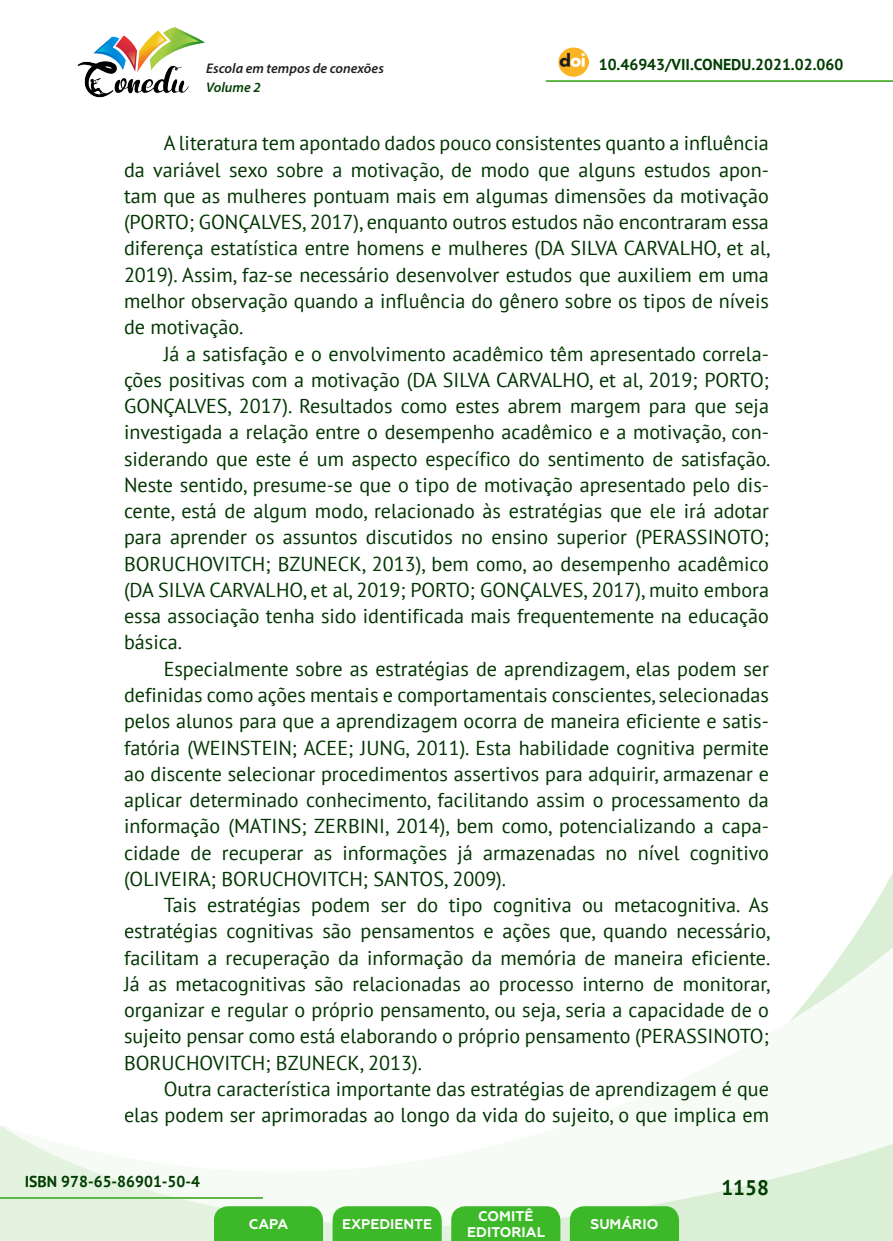
<style>
.page{position:relative;width:893px;height:1241px;background:#fff}
.page>*{position:absolute;margin:0;border:0;box-sizing:border-box;transform-origin:0 0}
.t1{font:700 21px "PT Sans";color:#003d00}
._8_CORPO{font:20.12px/26.2px "PT Sans";color:#003500;text-align:justify}
.t2{font:700 15.75px "PT Sans";color:#003d00}
.t3{font:700 14px/16.8px "Geometria";color:#fff;text-align:center}
.t4{font:italic 600 14px "Myriad Pro";color:#231f20}
.t5{font:italic 600 14px "Myriad Pro";color:#003d00}
</style>
<div class="page">
<svg style="left:848px;top:873px;width:45px;height:73px"></svg>
<svg style="left:0;top:946px;width:893px;height:294px"></svg>
<hr style="left:0;top:1196px;width:263px;height:2px;background:#4cad31">
<hr style="left:546px;top:80px;width:347px;height:2px;background:#4cad31">
<img style="left:559px;top:47px;width:30px;height:30px">
<img style="left:77px;top:27px;width:128px;height:71px">
<svg style="left:214px;top:1205px;width:109px;height:35px;background:#47bb34"></svg>
<svg style="left:333px;top:1205px;width:109px;height:35px;background:#47bb34"></svg>
<svg style="left:451px;top:1205px;width:109px;height:35px;background:#47bb34"></svg>
<svg style="left:570px;top:1205px;width:109px;height:35px;background:#46bb33"></svg>
<p class="t4" style="left:206px;top:59px;width:179px">Escola em tempos de conexões</p>
<p class="t2" style="left:599px;top:54px;width:246px">10.46943/VII.CONEDU.2021.02.060</p>
<p class="t5" style="left:206px;top:78px;width:56px">Volume 2</p>
<p class="_8_CORPO" style="left:124px;top:130px;width:648px;text-indent:40px">A literatura tem apontado dados pouco consistentes quanto a influência da variável sexo sobre a motivação, de modo que alguns estudos apon&shy;tam que as mulheres pontuam mais em algumas dimensões da motivação (PORTO; GONÇALVES, 2017), enquanto outros estudos não encontraram essa diferença estatística entre homens e mulheres (DA SILVA CARVALHO, et al, 2019). Assim, faz-se necessário desenvolver estudos que auxiliem em uma melhor observação quando a influência do gênero sobre os tipos de níveis de motivação.</p>
<p class="_8_CORPO" style="left:124px;top:340px;width:648px;text-indent:40px">Já a satisfação e o envolvimento acadêmico têm apresentado correla&shy;ções positivas com a motivação (DA SILVA CARVALHO, et al, 2019; PORTO; GONÇALVES, 2017). Resultados como estes abrem margem para que seja investigada a relação entre o desempenho acadêmico e a motivação, con&shy;siderando que este é um aspecto específico do sentimento de satisfação.<br>Neste sentido, presume-se que o tipo de motivação apresentado pelo dis&shy;cente, está de algum modo, relacionado às estratégias que ele irá adotar para aprender os assuntos discutidos no ensino superior (PERASSINOTO; BORUCHOVITCH; BZUNECK, 2013), bem como, ao desempenho acadêmico (DA SILVA CARVALHO, et al, 2019; PORTO; GONÇALVES, 2017), muito embora essa associação tenha sido identificada mais frequentemente na educação básica.</p>
<p class="_8_CORPO" style="left:124px;top:655px;width:646px;text-indent:40px">Especialmente sobre as estratégias de aprendizagem, elas podem ser definidas como ações mentais e comportamentais conscientes, selecionadas pelos alunos para que a aprendizagem ocorra de maneira eficiente e satis&shy;fatória (WEINSTEIN; ACEE; JUNG, 2011). Esta habilidade cognitiva permite ao discente selecionar procedimentos assertivos para adquirir, armazenar e aplicar determinado conhecimento, facilitando assim o processamento da informação (MATINS; ZERBINI, 2014), bem como, potencializando a capa&shy;cidade de recuperar as informações já armazenadas no nível cognitivo (OLIVEIRA; BORUCHOVITCH; SANTOS, 2009).</p>
<p class="_8_CORPO" style="left:124px;top:891px;width:648px;text-indent:40px">Tais estratégias podem ser do tipo cognitiva ou metacognitiva. As estratégias cognitivas são pensamentos e ações que, quando necessário, facilitam a recuperação da informação da memória de maneira eficiente.<br>Já as metacognitivas são relacionadas ao processo interno de monitorar, organizar e regular o próprio pensamento, ou seja, seria a capacidade de o sujeito pensar como está elaborando o próprio pensamento (PERASSINOTO; BORUCHOVITCH; BZUNECK, 2013).</p>
<p class="_8_CORPO" style="left:124px;top:1075px;width:646px;text-align:right">Outra característica importante das estratégias de aprendizagem é que<br>elas podem ser aprimoradas ao longo da vida do sujeito, o que implica em</p>
<p class="t2" style="left:25px;top:1170px;width:177px">ISBN 978-65-86901-50-4</p>
<p class="t3" style="left:249px;top:1215px;width:41px">CAPA</p>
<p class="t3" style="left:342px;top:1215px;width:92px">EXPEDIENTE</p>
<p class="t3" style="left:467px;top:1207px;width:79px">COMITÊ<br>EDITORIAL</p>
<p class="t3" style="left:590px;top:1215px;width:69px">SUMÁRIO</p>
<p class="t1" style="left:721px;top:1173px;width:49px">1158</p>
</div>
